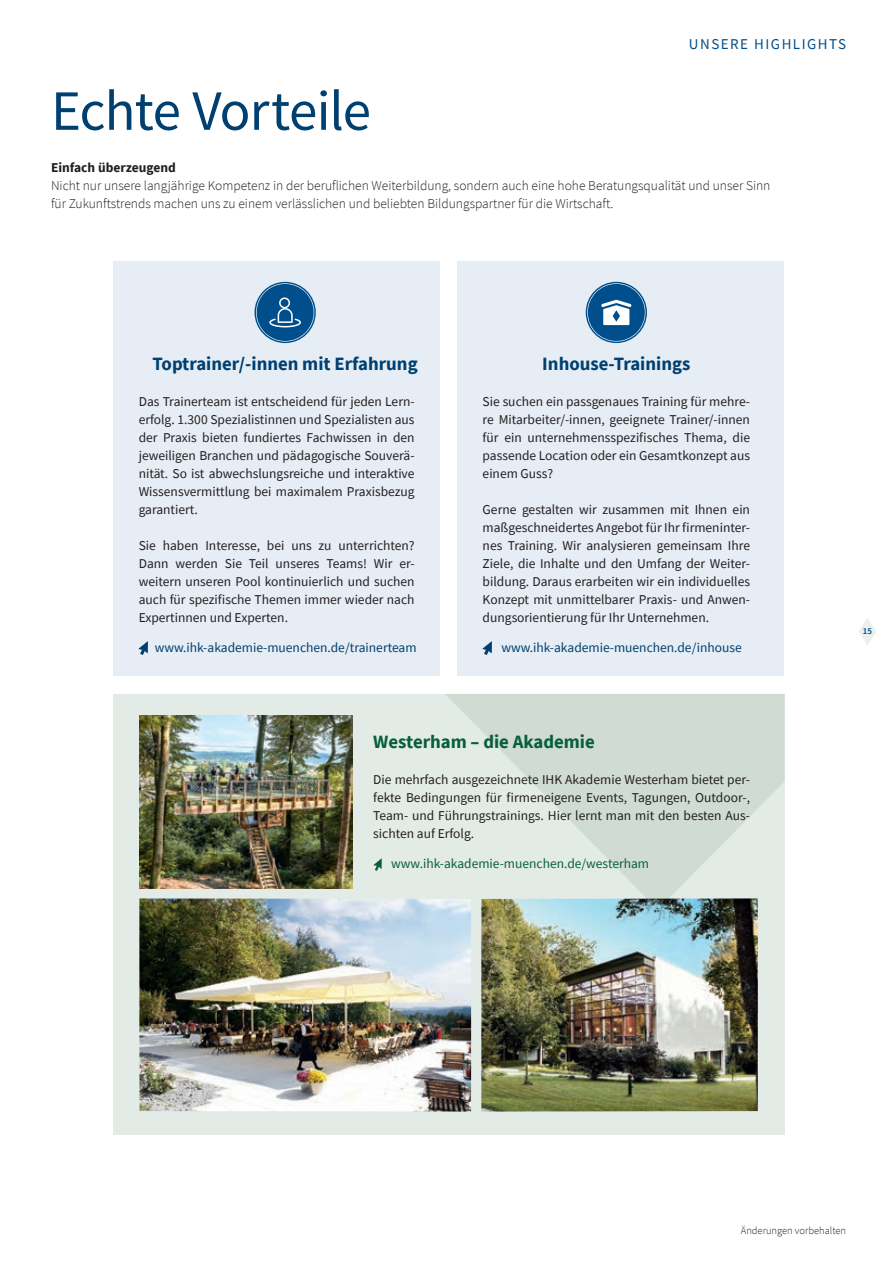
<style>
.page{position:relative;width:893px;height:1263px;background:#fff}
.page>*{position:absolute;margin:0;border:0;box-sizing:border-box;transform-origin:0 0}
.t1{font:57px "Source Sans Pro";letter-spacing:-.02em;color:#004071}
.t2{font:700 18.75px "Source Sans Pro";color:#004071}
.t3{font:700 18.75px "Source Sans Pro";color:#07603d}
.t4{font:15px "Source Sans Pro";letter-spacing:.1em;color:#004f8c}
.t5{font:13.5px/18px "Source Sans Pro";color:#231f20;text-align:justify}
.t6{font:300 13.5px/18px "Source Sans Pro";color:#231f20}
.t7{font:13.5px "Source Sans Pro";color:#004071}
.t8{font:13.5px "Source Sans Pro";color:#07603d}
.t9{font:700 13.5px "Source Sans Pro";color:#231f20}
.t10{font:300 10.5px "Source Sans Pro";color:#231f20}
.t11{font:600 9px "Source Sans Pro";color:#004f8c}
</style>
<div class="page">
<div style="left:113px;top:694px;width:671px;height:441px;background:#e3ebe6"></div>
<svg style="left:445px;top:694px;width:339px;height:204px;fill:#cfdbd3"></svg>
<svg style="left:373px;top:858px;width:9px;height:13px"></svg>
<div style="left:113px;top:262px;width:327px;height:414px;background:#e6edf4"></div>
<svg style="left:256px;top:283px;width:58px;height:59px"></svg>
<svg style="left:139px;top:641px;width:9px;height:14px"></svg>
<div style="left:457px;top:262px;width:327px;height:414px;background:#e6edf4"></div>
<svg style="left:587px;top:283px;width:58px;height:59px"></svg>
<svg style="left:483px;top:641px;width:9px;height:14px"></svg>
<img style="left:139px;top:715px;width:213px;height:173px">
<img style="left:139px;top:898px;width:332px;height:213px">
<img style="left:481px;top:898px;width:277px;height:213px">
<svg style="left:859px;top:618px;width:17px;height:27px"></svg>
<h1 class="t1" style="left:51px;top:75px;width:321px">Echte Vorteile</h1>
<p class="t4" style="left:689px;top:34px;width:159px">UNSERE HIGHLIGHTS</p>
<p class="t9" style="left:51px;top:158px;width:126px">Einfach überzeugend</p>
<p class="t6" style="left:51px;top:176px;width:721px">Nicht nur unsere langjährige Kompetenz in der beruflichen Weiterbildung, sondern auch eine hohe Beratungsqualität und unser Sinn für Zukunftstrends machen uns zu einem verlässlichen und beliebten Bildungspartner für die Wirtschaft.</p>
<h2 class="t2" style="left:153px;top:351px;width:267px">Toptrainer/-innen mit Erfahrung</h2>
<p class="t5" style="left:139px;top:392px;width:277px">Das Trainerteam ist entscheidend für jeden Lern&shy;erfolg. 1.300 Spezialistinnen und Spezialisten aus der Praxis bieten fundiertes Fachwissen in den jeweiligen Branchen und pädagogische Souverä&shy;nität. So ist abwechslungsreiche und interaktive Wissensvermittlung bei maximalem Praxisbezug garantiert.</p>
<p class="t5" style="left:139px;top:536px;width:277px">Sie haben Interesse, bei uns zu unterrichten?<br>Dann werden Sie Teil unseres Teams! Wir er&shy;weitern unseren Pool kontinuierlich und suchen auch für spezifische Themen immer wieder nach Expertinnen und Experten.</p>
<p class="t7" style="left:155px;top:639px;width:263px">www.ihk-akademie-muenchen.de/trainerteam</p>
<h2 class="t2" style="left:542px;top:351px;width:150px">Inhouse-Trainings</h2>
<p class="t5" style="left:483px;top:392px;width:269px">Sie suchen ein passgenaues Training für mehre&shy;re Mitarbeiter/-innen, geeignete Trainer/-innen für ein unternehmensspezifisches Thema, die passende Location oder ein Gesamtkonzept aus einem Guss?</p>
<p class="t5" style="left:483px;top:500px;width:269px">Gerne gestalten wir zusammen mit Ihnen ein maßgeschneidertes Angebot für Ihr firmeninter&shy;nes Training. Wir analysieren gemeinsam Ihre Ziele, die Inhalte und den Umfang der Weiter&shy;bildung. Daraus erarbeiten wir ein individuelles Konzept mit unmittelbarer Praxis- und Anwen&shy;dungsorientierung für Ihr Unternehmen.</p>
<p class="t7" style="left:501px;top:639px;width:242px">www.ihk-akademie-muenchen.de/inhouse</p>
<h2 class="t3" style="left:373px;top:728px;width:223px">Westerham – die Akademie</h2>
<p class="t5" style="left:373px;top:770px;width:378px">Die mehrfach ausgezeichnete IHK Akademie Westerham bietet per&shy;fekte Bedingungen für firmeneigene Events, Tagungen, Outdoor-, Team- und Führungstrainings. Hier lernt man mit den besten Aus&shy;sichten auf Erfolg.</p>
<p class="t8" style="left:391px;top:855px;width:259px">www.ihk-akademie-muenchen.de/westerham</p>
<p class="t11" style="left:863px;top:625px;width:11px">15</p>
<p class="t10" style="left:741px;top:1224px;width:107px">Änderungen vorbehalten</p>
</div>
